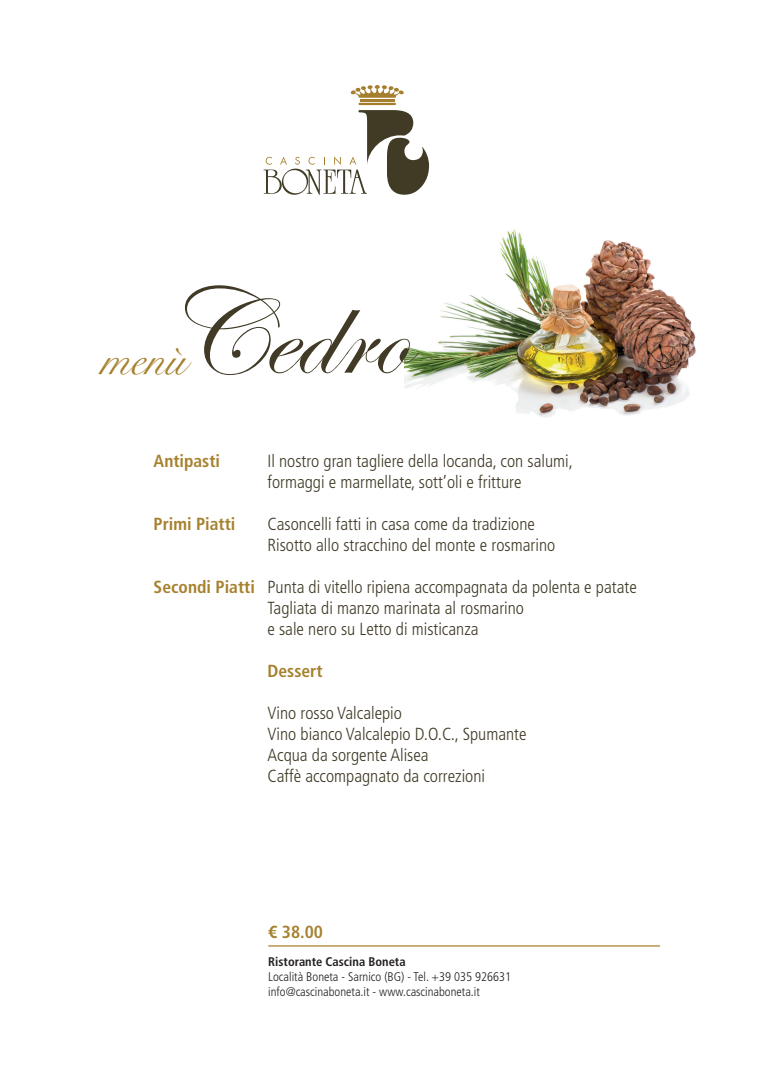
<style>
.page{position:relative;width:773px;height:1081px;background:#fff}
.page>*{position:absolute;margin:0;border:0;box-sizing:border-box;transform-origin:0 0}
.t1{font:125px "Edwardian Script ITC";color:#403a26}
.t2{font:45px "Snell Roundhand";color:#a6812e}
.t3{font:300 condensed 17.5px/21px "Frutiger LT Std";color:#403a26}
.t4{font:700 condensed 17.5px "Frutiger LT Std";color:#a6812e}
.t5{font:300 condensed 12.5px/15px "Frutiger LT Std";color:#231f20}
.t6{font:700 condensed 12.5px "Frutiger LT Std";color:#231f20}
.s1{font-weight:700;color:#a6812e}
</style>
<div class="page">
<img style="left:404px;top:229px;width:292px;height:189px">
<hr style="left:268px;top:945px;width:392px;height:1px;background:#a6812e">
<svg style="left:263px;top:110px;width:166px;height:85px"></svg>
<hr style="left:358px;top:103px;width:38px;height:2px;background:#a57f2d">
<hr style="left:360px;top:99px;width:34px;height:3px;background:#a57f2d">
<svg style="left:350px;top:85px;width:54px;height:13px"></svg>
<h1 class="t1" style="left:163px;top:265px;width:246px">Cedro</h1>
<h2 class="t2" style="left:101px;top:324px;width:86px">menù</h2>
<p class="t4" style="left:154px;top:450px;width:68px">Antipasti</p>
<p class="t3" style="left:267px;top:450px;width:307px">Il nostro gran tagliere della locanda, con salumi, formaggi e marmellate, sott’oli e fritture</p>
<p class="t4" style="left:154px;top:513px;width:83px">Primi Piatti</p>
<p class="t3" style="left:267px;top:513px;width:289px">Casoncelli fatti in casa come da tradizione<br>Risotto allo stracchino del monte e rosmarino</p>
<p class="t3" style="left:267px;top:576px;width:371px;text-indent:-114px"><span class="s1">Secondi Piatti</span> Punta di vitello ripiena accompagnata da polenta e patate<br>Tagliata di manzo marinata al rosmarino<br>e sale nero su Letto di misticanza</p>
<p class="t4" style="left:267px;top:660px;width:57px">Dessert</p>
<p class="t3" style="left:267px;top:702px;width:260px">Vino rosso Valcalepio<br>Vino bianco Valcalepio D.O.C., Spumante<br>Acqua da sorgente Alisea<br>Caffè accompagnato da correzioni</p>
<p class="t4" style="left:268px;top:921px;width:56px">€ 38.00</p>
<p class="t6" style="left:268px;top:954px;width:139px">Ristorante Cascina Boneta</p>
<p class="t5" style="left:268px;top:969px;width:244px">Località Boneta - Sarnico (BG) - Tel. +39 035 926631 info@cascinaboneta.it - www.cascinaboneta.it</p>
</div>
